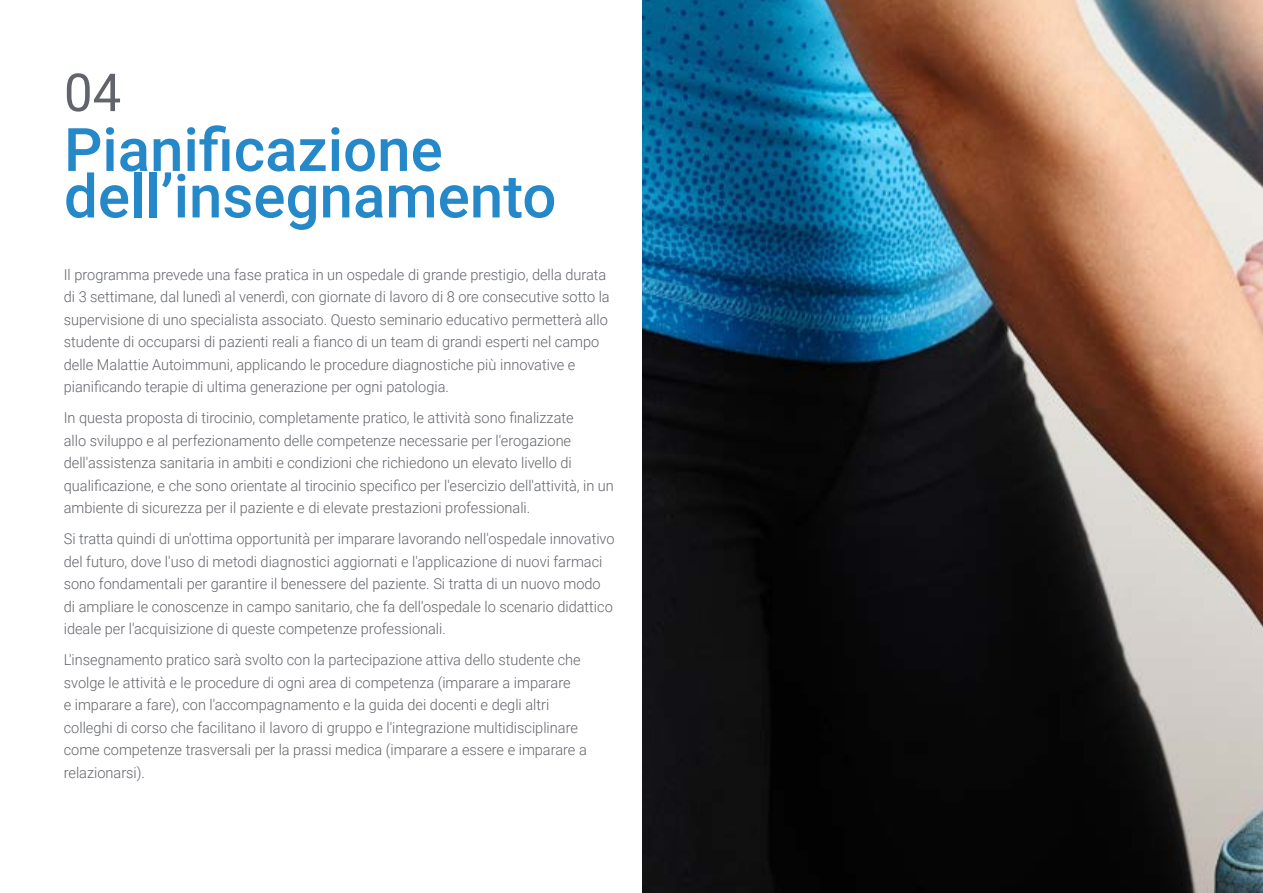
<style>
.page{position:relative;width:1263px;height:893px;background:#fff}
.page>*{position:absolute;margin:0;border:0;box-sizing:border-box;transform-origin:0 0}
.t1{font:500 60px/46.5px "Roboto";color:#2488c9}
.t2{font:52.5px "Roboto";color:#61646a}
.t3{font:300 15px/22.5px "Roboto";color:#61646a}
</style>
<div class="page">
<img style="left:642px;top:0;width:621px;height:893px">
<h2 class="t2" style="left:64px;top:56px;width:59px">04</h2>
<h1 class="t1" style="left:64px;top:124px;width:494px">Pianificazione dell’insegnamento</h1>
<p class="t3" style="left:64px;top:262px;width:547px">Il programma prevede una fase pratica in un ospedale di grande prestigio, della durata di 3 settimane, dal lunedì al venerdì, con giornate di lavoro di 8 ore consecutive sotto la supervisione di uno specialista associato. Questo seminario educativo permetterà allo studente di occuparsi di pazienti reali a fianco di un team di grandi esperti nel campo delle Malattie Autoimmuni, applicando le procedure diagnostiche più innovative e pianificando terapie di ultima generazione per ogni patologia.</p>
<p class="t3" style="left:64px;top:406px;width:552px">In questa proposta di tirocinio, completamente pratico, le attività sono finalizzate<br>allo sviluppo e al perfezionamento delle competenze necessarie per l'erogazione dell'assistenza sanitaria in ambiti e condizioni che richiedono un elevato livello di qualificazione, e che sono orientate al tirocinio specifico per l'esercizio dell'attività, in un ambiente di sicurezza per il paziente e di elevate prestazioni professionali.</p>
<p class="t3" style="left:64px;top:527px;width:552px">Si tratta quindi di un'ottima opportunità per imparare lavorando nell'ospedale innovativo del futuro, dove l'uso di metodi diagnostici aggiornati e l'applicazione di nuovi farmaci sono fondamentali per garantire il benessere del paziente. Si tratta di un nuovo modo di ampliare le conoscenze in campo sanitario, che fa dell'ospedale lo scenario didattico ideale per l'acquisizione di queste competenze professionali.</p>
<p class="t3" style="left:64px;top:648px;width:524px">L'insegnamento pratico sarà svolto con la partecipazione attiva dello studente che svolge le attività e le procedure di ogni area di competenza (imparare a imparare<br>e imparare a fare), con l'accompagnamento e la guida dei docenti e degli altri colleghi di corso che facilitano il lavoro di gruppo e l'integrazione multidisciplinare come competenze trasversali per la prassi medica (imparare a essere e imparare a relazionarsi).</p>
</div>
